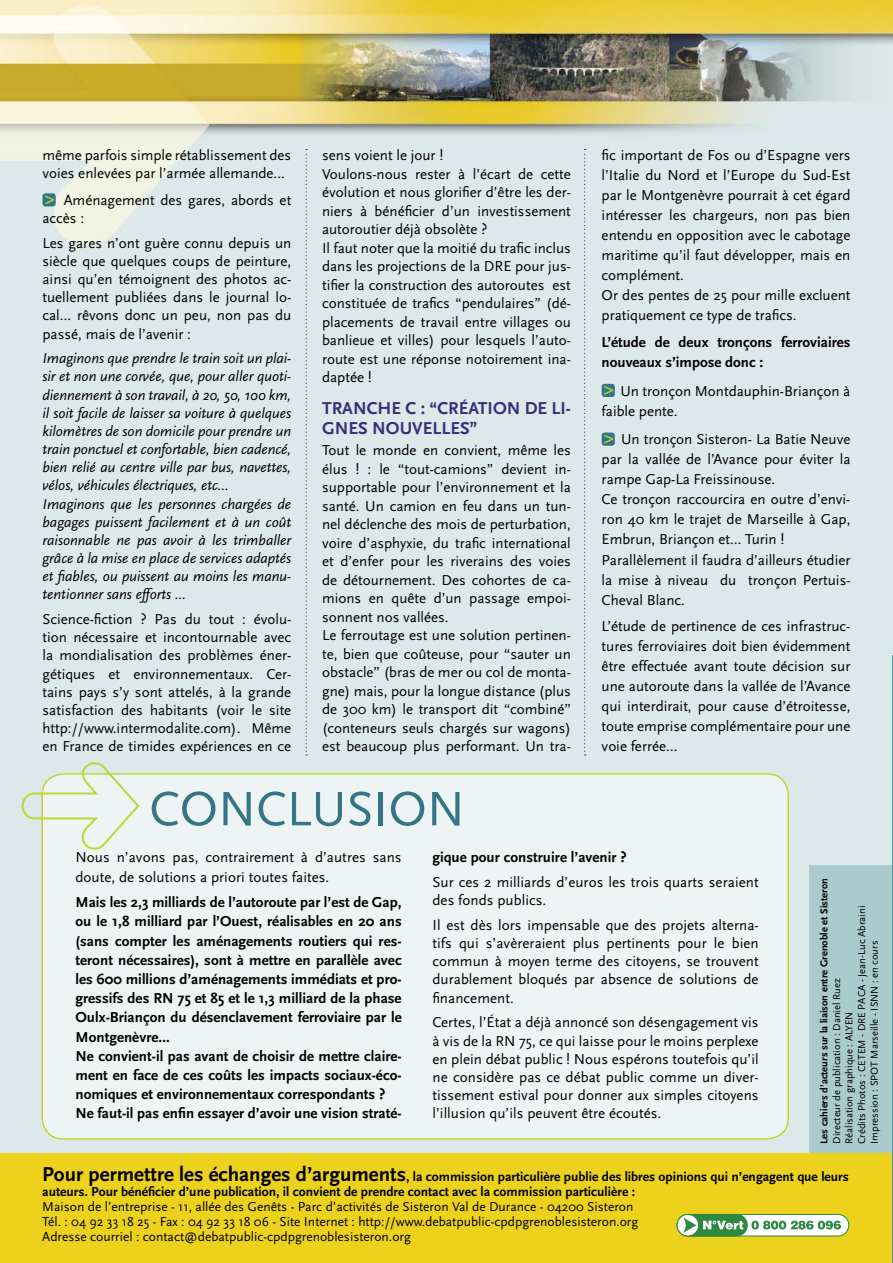
<style>
.page{position:relative;width:893px;height:1263px;background:#fff}
.page>*{position:absolute;margin:0;border:0;box-sizing:border-box;transform-origin:0 0}
.inters{font:50.4px "Scala Sans";color:#347687}
.inter{font:700 18px/20.7px "Scala Sans";color:#392e7a}
.texte_courant{font:15px/18.5px "Scala Sans";color:#000;text-align:justify}
.texte_courant-2{font:700 15px/19.2px "Scala Sans";letter-spacing:.005em;color:#000;text-align:justify}
.texte_courant-3{font:italic 15px/18.1px "Scala Sans";letter-spacing:-.005em;color:#000;text-align:justify}
.t1{font:13.5px/15px "Scala Sans";color:#000}
.t2{font:700 13.5px/15px "Scala Sans";color:#000}
.t3{font:10.5px "Scala Sans";color:#000}
.t4{font:700 10.5px "Scala Sans";color:#000}
.s1{font-size:21px}
</style>
<div class="page">
<div style="left:0;top:1px;width:893px;height:1262px;background:#dde8ea"></div>
<img style="left:0;top:0;width:893px;height:278px">
<div style="left:809px;top:865px;width:84px;height:292px;background:#aacace"></div>
<div style="left:0;top:1153px;width:893px;height:110px;background:#ecd21c"></div>
<svg style="left:676px;top:1214px;width:173px;height:23px;background:#a2c8a1"></svg>
<hr style="left:892px;top:655px;width:1px;height:608px;background:#4a9ca3">
<svg style="left:43px;top:193px;width:13px;height:13px"></svg>
<svg style="left:602px;top:384px;width:13px;height:13px"></svg>
<svg style="left:602px;top:433px;width:13px;height:13px"></svg>
<svg style="left:306px;top:149px;width:1px;height:606px"></svg>
<svg style="left:584px;top:149px;width:2px;height:606px"></svg>
<div style="left:41px;top:773px;width:748px;height:366px;background:#eef3f4"></div>
<svg style="left:21px;top:762px;width:120px;height:88px"></svg>
<p class="texte_courant" style="left:43px;top:146px;width:250px">même parfois simple rétablissement des voies enlevées par l’armée allemande...</p>
<p class="texte_courant" style="left:43px;top:191px;width:250px;text-indent:21px">Aménagement des gares, abords et accès :</p>
<p class="texte_courant" style="left:43px;top:234px;width:250px">Les gares n’ont guère connu depuis un siècle que quelques coups de peinture, ainsi qu’en témoignent des photos ac&shy;tuellement publiées dans le journal lo&shy;cal… rêvons donc un peu, non pas du passé, mais de l’avenir :</p>
<p class="texte_courant-3" style="left:43px;top:349px;width:250px">Imaginons que prendre le train soit un plai&shy;sir et non une corvée, que, pour aller quoti&shy;diennement à son travail, à 20, 50, 100 km, il soit facile de laisser sa voiture à quelques kilomètres de son domicile pour prendre un train ponctuel et confortable, bien cadencé, bien relié au centre ville par bus, navettes, vélos, véhicules électriques, etc...</p>
<p class="texte_courant-3" style="left:43px;top:495px;width:250px">Imaginons que les personnes chargées de bagages puissent facilement et à un coût raisonnable ne pas avoir à les trimballer grâce à la mise en place de services adaptés et fiables, ou puissent au moins les manu&shy;tentionner sans efforts ...</p>
<p class="texte_courant" style="left:43px;top:610px;width:250px">Science-fiction ? Pas du tout : évolu&shy;tion nécessaire et incontournable avec la mondialisation des problèmes éner&shy;gétiques et environnementaux. Cer&shy;tains pays s’y sont attelés, à la grande satisfaction des habitants (voir le site http://www.intermodalite.com). Même en France de timides expériences en ce</p>
<p class="texte_courant" style="left:322px;top:146px;width:123px">sens voient le jour !</p>
<p class="texte_courant" style="left:322px;top:165px;width:250px">Voulons-nous rester à l’écart de cette évolution et nous glorifier d’être les der&shy;niers à bénéficier d’un investissement autoroutier déjà obsolète ?</p>
<p class="texte_courant" style="left:322px;top:239px;width:250px">Il faut noter que la moitié du trafic inclus dans les projections de la DRE pour jus&shy;tifier la construction des autoroutes est constituée de trafics “pendulaires” (dé&shy;placements de travail entre villages ou banlieue et villes) pour lesquels l’auto&shy;route est une réponse notoirement ina&shy;daptée !</p>
<p class="inter" style="left:322px;top:398px;width:250px">TRANCHE C : “CRÉATION DE LI-<br>GNES NOUVELLES”</p>
<p class="texte_courant" style="left:322px;top:441px;width:250px">Tout le monde en convient, même les élus ! : le “tout-camions” devient in&shy;supportable pour l’environnement et la santé. Un camion en feu dans un tun&shy;nel déclenche des mois de perturbation, voire d’asphyxie, du trafic international et d’enfer pour les riverains des voies de détournement. Des cohortes de ca&shy;mions en quête d’un passage empoi&shy;sonnent nos vallées.</p>
<p class="texte_courant" style="left:322px;top:626px;width:250px">Le ferroutage est une solution pertinen&shy;te, bien que coûteuse, pour “sauter un obstacle” (bras de mer ou col de monta&shy;gne) mais, pour la longue distance (plus de 300 km) le transport dit “combiné” (conteneurs seuls chargés sur wagons) est beaucoup plus performant. Un tra-</p>
<p class="texte_courant" style="left:602px;top:145px;width:250px;line-height:20.1px">fic important de Fos ou d’Espagne vers l’Italie du Nord et l’Europe du Sud-Est par le Montgenèvre pourrait à cet égard intéresser les chargeurs, non pas bien entendu en opposition avec le cabotage maritime qu’il faut développer, mais en complément.</p>
<p class="texte_courant" style="left:602px;top:286px;width:250px;line-height:20.1px">Or des pentes de 25 pour mille excluent pratiquement ce type de trafics.</p>
<p class="texte_courant-2" style="left:602px;top:332px;width:250px;line-height:20.1px">L’étude de deux tronçons ferroviaires nouveaux s’impose donc :</p>
<p class="texte_courant" style="left:602px;top:381px;width:250px;line-height:20.1px;text-indent:19px">Un tronçon Montdauphin-Briançon à faible pente.</p>
<p class="texte_courant" style="left:602px;top:430px;width:250px;line-height:20.1px;text-indent:19px">Un tronçon Sisteron- La Batie Neuve par la vallée de l’Avance pour éviter la rampe Gap-La Freissinouse.</p>
<p class="texte_courant" style="left:602px;top:490px;width:250px;line-height:20.1px">Ce tronçon raccourcira en outre d’envi&shy;ron 40 km le trajet de Marseille à Gap, Embrun, Briançon et… Turin !</p>
<p class="texte_courant" style="left:602px;top:550px;width:250px;line-height:20.1px">Parallèlement il faudra d’ailleurs étudier la mise à niveau du tronçon Pertuis-Cheval Blanc.</p>
<p class="texte_courant" style="left:602px;top:616px;width:250px;line-height:20.1px">L’étude de pertinence de ces infrastruc&shy;tures ferroviaires doit bien évidemment être effectuée avant toute décision sur une autoroute dans la vallée de l’Avance qui interdirait, pour cause d’étroitesse, toute emprise complémentaire pour une voie ferrée…</p>
<p class="inters" style="left:149px;top:781px;width:317px">CONCLUSION</p>
<p class="texte_courant" style="left:75px;top:848px;width:328px;line-height:19.2px">Nous n’avons pas, contrairement à d’autres sans doute, de solutions a priori toutes faites.</p>
<p class="texte_courant-2" style="left:75px;top:893px;width:328px">Mais les 2,3 milliards de l’autoroute par l’est de Gap, ou le 1,8 milliard par l’Ouest, réalisables en 20 ans (sans compter les aménagements routiers qui res&shy;teront nécessaires), sont à mettre en parallèle avec les 600 millions d’aménagements immédiats et pro&shy;gressifs des RN 75 et 85 et le 1,3 milliard de la phase Oulx-Briançon du désenclavement ferroviaire par le Montgenèvre…</p>
<p class="texte_courant-2" style="left:75px;top:1047px;width:328px">Ne convient-il pas avant de choisir de mettre claire&shy;ment en face de ces coûts les impacts sociaux-éco&shy;nomiques et environnementaux correspondants ?</p>
<p class="texte_courant-2" style="left:75px;top:1104px;width:328px">Ne faut-il pas enfin essayer d’avoir une vision straté-</p>
<p class="texte_courant-2" style="left:432px;top:848px;width:196px">gique pour construire l’avenir ?</p>
<p class="texte_courant" style="left:432px;top:873px;width:328px">Sur ces 2 milliards d’euros les trois quarts seraient des fonds publics.</p>
<p class="texte_courant" style="left:432px;top:916px;width:328px">Il est dès lors impensable que des projets alterna&shy;tifs qui s’avèreraient plus pertinents pour le bien commun à moyen terme des citoyens, se trouvent durablement bloqués par absence de solutions de financement.</p>
<p class="texte_courant" style="left:432px;top:1014px;width:328px">Certes, l’État a déjà annoncé son désengagement vis à vis de la RN 75, ce qui laisse pour le moins perplexe en plein débat public ! Nous espérons toutefois qu’il ne considère pas ce débat public comme un diver&shy;tissement estival pour donner aux simples citoyens l’illusion qu’ils peuvent être écoutés.</p>
<p class="t4" style="left:818px;top:1144px;width:267px;rotate:-90deg">Les cahiers d’acteurs sur la liaison entre Grenoble et Sisteron</p>
<p class="t3" style="left:856px;top:1144px;width:240px;rotate:-90deg">Crédits Photos : CETEM - DRE PACA - Jean-Luc Abraini</p>
<p class="t3" style="left:869px;top:1144px;width:205px;rotate:-90deg">Impression : SPOT Marseille - ISNN : en cours</p>
<p class="t3" style="left:831px;top:1144px;width:167px;rotate:-90deg">Directeur de publication : Daniel Ruez</p>
<p class="t3" style="left:843px;top:1144px;width:134px;rotate:-90deg">Réalisation graphique : ALYEN</p>
<p class="t2" style="left:42px;top:1170px;width:808px"><span class="s1">Pour permettre les échanges d’arguments</span>, la commission particulière publie des libres opinions qui n’engagent que leurs auteurs. Pour bénéficier d’une publication, il convient de prendre contact avec la commission particulière :</p>
<p class="t1" style="left:42px;top:1199px;width:597px">Maison de l’entreprise - 11, allée des Genêts - Parc d’activités de Sisteron Val de Durance - 04200 Sisteron<br>Tél. : 04 92 33 18 25 - Fax : 04 92 33 18 06 - Site Internet : http://www.debatpublic-cpdpgrenoblesisteron.org</p>
<p class="t1" style="left:42px;top:1229px;width:370px">Adresse courriel : contact@debatpublic-cpdpgrenoblesisteron.org</p>
</div>
